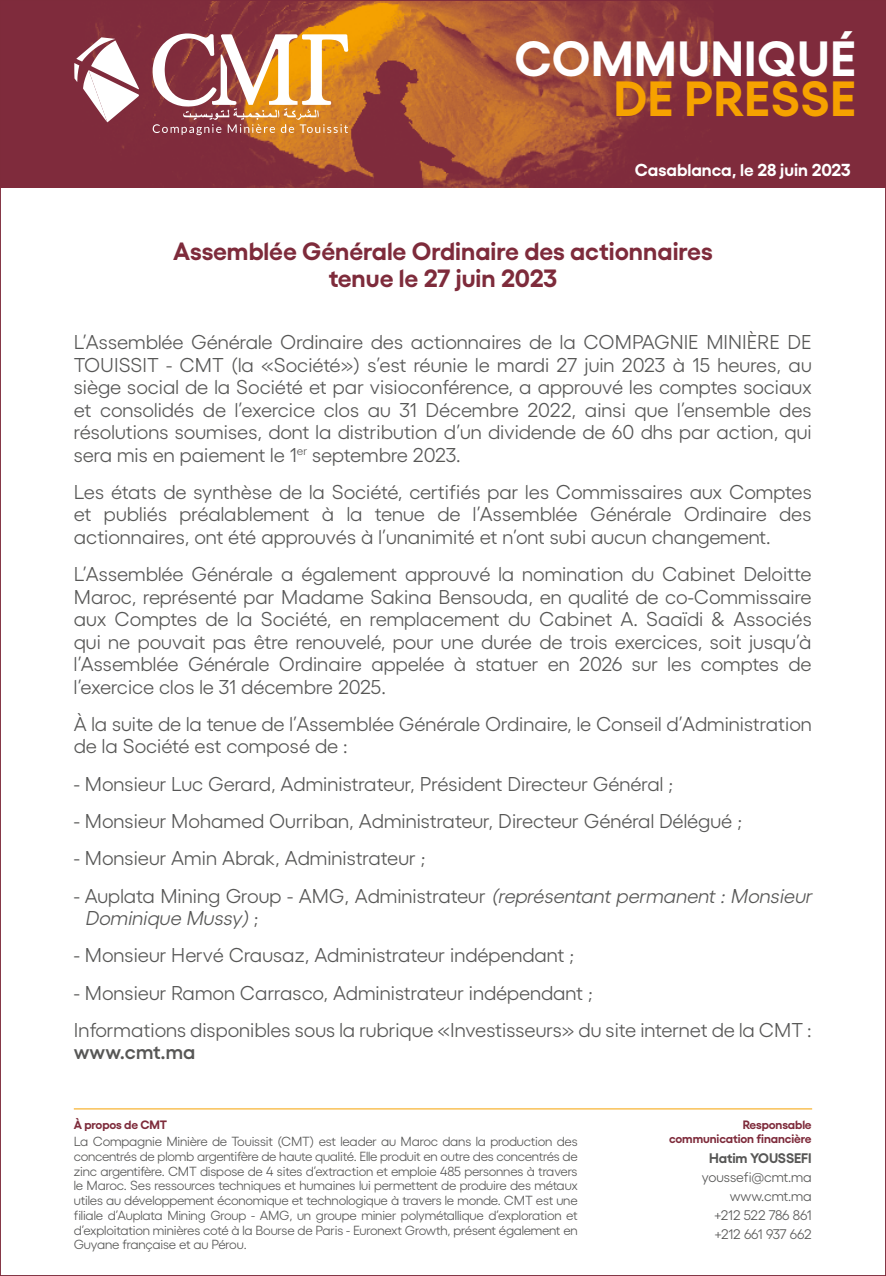
<style>
.page{position:relative;width:886px;height:1276px;background:#fff}
.page>*{position:absolute;margin:0;border:0;box-sizing:border-box;transform-origin:0 0}
.t1{font:700 49.5px "Pluto TV Sans V10";letter-spacing:.01em;color:#fff}
.t2{font:700 49.5px "Pluto TV Sans V10";letter-spacing:.01em;color:#f6a200}
.t3{font:700 25px/26.8px "Pluto TV Sans V10";color:#7e2b3b;text-align:center}
.t4{font:20px/22.5px "Pluto TV Sans V10";color:#575756;text-align:justify}
.t5{font:italic 20px/22.5px "Pluto TV Sans V10";color:#575756}
.t6{font:600 20px "Pluto TV Sans V10";color:#575756}
.t7{font:700 17.25px "Pluto TV Sans V10";letter-spacing:-.005em;color:#fff}
.t8{font:14px/19.2px "Pluto TV Sans V10";letter-spacing:-.01em;color:#575756;text-align:right}
.t9{font:700 14px "Pluto TV Sans V10";letter-spacing:-.01em;color:#575756}
.t10{font:13.25px/14.8px "Pluto TV Sans V10";letter-spacing:-.015em;color:#575756;text-align:justify}
.t11{font:700 12.25px/14.5px "Pluto TV Sans V10";letter-spacing:-.01em;color:#7e2b3b;text-align:right}
.s1{font-style:normal}
</style>
<div class="page">
<img style="left:2px;top:2px;width:882px;height:185px">
<svg style="left:152px;top:33px;width:196px;height:102px"></svg>
<svg style="left:74px;top:37px;width:65px;height:85px"></svg>
<hr style="left:74px;top:1108px;width:738px;height:1px;background:#f6a200">
<h1 class="t1" style="left:514px;top:18px;width:343px">COMMUNIQUÉ</h1>
<h1 class="t2" style="left:614px;top:59px;width:244px">DE PRESSE</h1>
<p class="t7" style="left:635px;top:156px;width:217px">Casablanca, le 28 juin 2023</p>
<p class="t3" style="left:173px;top:235px;width:541px">Assemblée Générale Ordinaire des actionnaires tenue le 27 juin 2023</p>
<p class="t4" style="left:74px;top:329px;width:739px">L’Assemblée Générale Ordinaire des actionnaires de la COMPAGNIE MINIÈRE DE TOUISSIT - CMT (la «Société») s’est réunie le mardi 27 juin 2023 à 15 heures, au siège social de la Société et par visioconférence, a approuvé les comptes sociaux et consolidés de l’exercice clos au 31 Décembre 2022, ainsi que l’ensemble des résolutions soumises, dont la distribution d’un dividende de 60 dhs par action, qui sera mis en paiement le 1<sup>er</sup> septembre 2023.</p>
<p class="t4" style="left:74px;top:478px;width:739px">Les états de synthèse de la Société, certifiés par les Commissaires aux Comptes et publiés préalablement à la tenue de l’Assemblée Générale Ordinaire des actionnaires, ont été approuvés à l’unanimité et n’ont subi aucun changement.</p>
<p class="t4" style="left:74px;top:561px;width:739px">L’Assemblée Générale a également approuvé la nomination du Cabinet Deloitte Maroc, représenté par Madame Sakina Bensouda, en qualité de co-Commissaire aux Comptes de la Société, en remplacement du Cabinet A. Saaïdi &amp; Associés qui ne pouvait pas être renouvelé, pour une durée de trois exercices, soit jusqu’à l’Assemblée Générale Ordinaire appelée à statuer en 2026 sur les comptes de l’exercice clos le 31 décembre 2025.</p>
<p class="t4" style="left:74px;top:710px;width:739px">À la suite de la tenue de l’Assemblée Générale Ordinaire, le Conseil d’Administration de la Société est composé de :</p>
<p class="t4" style="left:74px;top:770px;width:601px">- Monsieur Luc Gerard, Administrateur, Président Directeur Général ;</p>
<p class="t4" style="left:74px;top:808px;width:670px">- Monsieur Mohamed Ourriban, Administrateur, Directeur Général Délégué ;</p>
<p class="t4" style="left:74px;top:845px;width:353px">- Monsieur Amin Abrak, Administrateur ;</p>
<p class="t5" style="left:85px;top:882px;width:733px;text-indent:-11px"><span class="s1">- Auplata Mining Group - AMG, Administrateur</span> (représentantpermanent:Monsieur<br>Dominique Mussy)<span class="s1">;</span></p>
<p class="t4" style="left:74px;top:942px;width:502px">- Monsieur Hervé Crausaz, Administrateur indépendant ;</p>
<p class="t4" style="left:74px;top:972px;width:739px;line-height:37.2px">- Monsieur Ramon Carrasco, Administrateur indépendant ;<br>Informations disponibles sous la rubrique «Investisseurs» du site internet de la CMT :</p>
<p class="t6" style="left:74px;top:1036px;width:123px">www.cmt.ma</p>
<p class="t11" style="left:74px;top:1116px;width:95px">À propos de CMT</p>
<p class="t10" style="left:74px;top:1132px;width:505px">La Compagnie Minière de Touissit (CMT) est leader au Maroc dans la production des concentrés de plomb argentifère de haute qualité. Elle produit en outre des concentrés de zinc argentifère. CMT dispose de 4 sites d’extraction et emploie 485 personnes à travers le Maroc. Ses ressources techniques et humaines lui permettent de produire des métaux utiles au développement économique et technologique à travers le monde. CMT est une filiale d’Auplata Mining Group - AMG, un groupe minier polymétallique d’exploration et d’exploitation minières coté à la Bourse de Paris - Euronext Growth, présent également en Guyane française et au Pérou.</p>
<p class="t11" style="left:669px;top:1116px;width:144px">Responsable communication financière</p>
<p class="t9" style="left:709px;top:1146px;width:104px">Hatim YOUSSEFI</p>
<p class="t8" style="left:702px;top:1165px;width:111px">youssefi@cmt.ma www.cmt.ma +212 522 786 861 +212 661 937 662</p>
</div>
